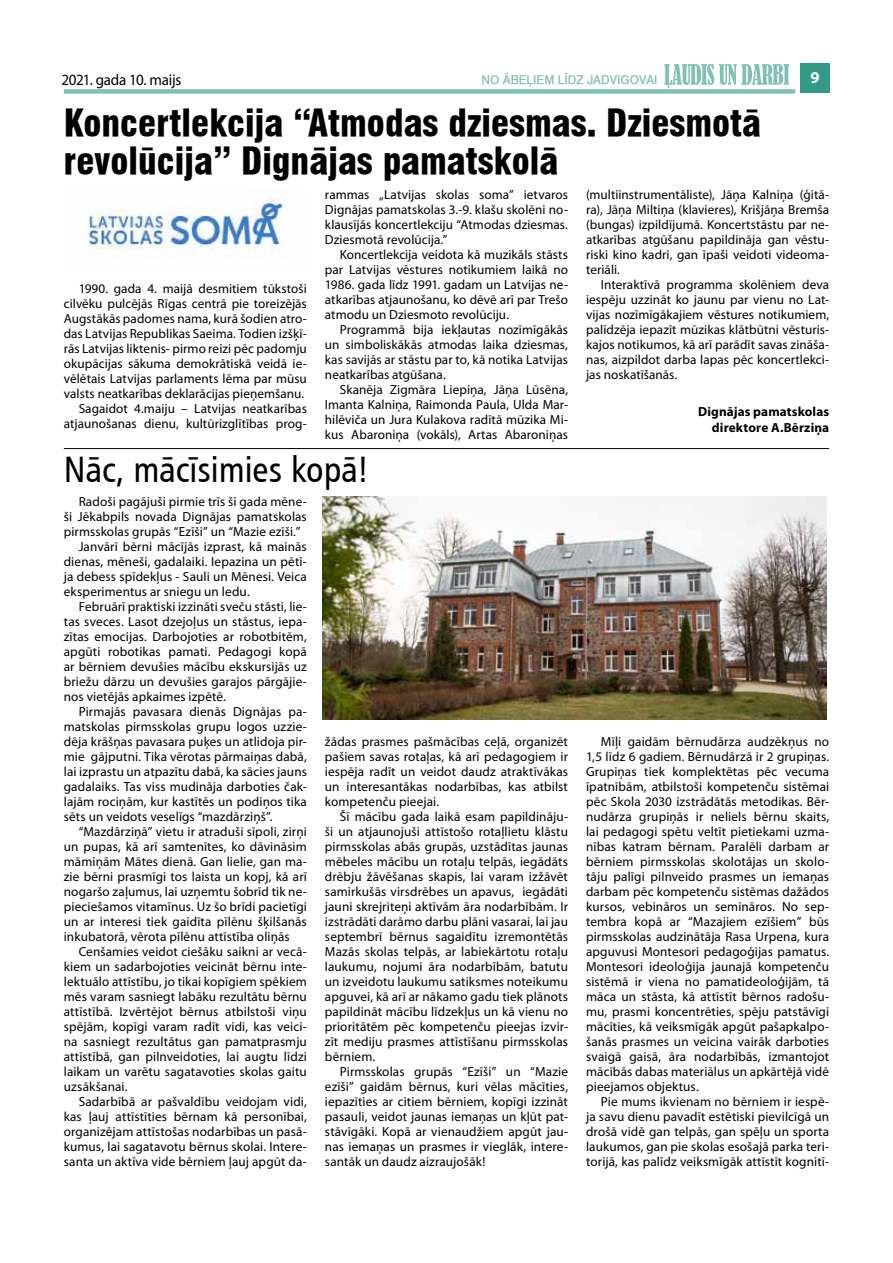
<style>
.page{position:relative;width:893px;height:1263px;background:#fff}
.page>*{position:absolute;margin:0;border:0;box-sizing:border-box;transform-origin:0 0}
.t1{font:900 condensed 36px/37.5px "Swiss 721 TL";color:#000}
.t2{font:36px "Humanist 777 TL Roman Condensed B";color:#000}
.t3{font:700 16.5px "Myriad Pro";color:#fff}
.t4{font:15.75px "Myriad Pro";letter-spacing:-.02em;color:#000;scale:.95 1}
.t5{font:13.2px/15px "Myriad Pro";letter-spacing:.01em;color:#000;text-align:justify}
.t6{font:700 13.2px/15.8px "Myriad Pro";letter-spacing:.01em;color:#000;text-align:right}
.t7{font:500 12px "Swiss 721 TL";color:#80c1b3}
</style>
<div class="page">
<div style="left:64px;top:89px;width:731px;height:5px;background:#80c1b3"></div>
<div style="left:800px;top:64px;width:29px;height:29px;background:#339b85"></div>
<svg style="left:664px;top:64px;width:125px;height:24px"></svg>
<img style="left:83px;top:198px;width:205px;height:60px">
<img style="left:322px;top:497px;width:504px;height:222px">
<hr style="left:64px;top:448px;width:765px;height:1px;background:#000">
<p class="t4" style="left:62px;top:70px;width:127px">2021. gada 10. maijs</p>
<p class="t7" style="left:481px;top:73px;width:178px">NO ĀBEĻIEM LĪDZ JADVIGOVAI</p>
<p class="t3" style="left:810px;top:67px;width:11px">9</p>
<h1 class="t1" style="left:64px;top:104px;width:699px">Koncertlekcija “Atmodas dziesmas. Dziesmotā revolūcija” Dignājas pamatskolā</h1>
<p class="t5" style="left:64px;top:281px;width:245px;text-align:right">1990. gada 4. maijā desmitiem tūkstoši cilvēku pulcējās Rīgas centrā pie toreizējās Augstākās padomes nama, kurā šodien atro&shy;das Latvijas Republikas Saeima. Todien izšķī&shy;rās Latvijas liktenis- pirmo reizi pēc padomju okupācijas sākuma demokrātiskā veidā ie&shy;vēlētais Latvijas parlaments lēma par mūsu valsts neatkarības deklarācijas pieņemšanu.<br>Sagaidot 4.maiju – Latvijas neatkarības atjaunošanas dienu, kultūrizglītības prog-</p>
<p class="t5" style="left:325px;top:187px;width:245px">rammas „Latvijas skolas soma” ietvaros Dignājas pamatskolas 3.-9. klašu skolēni no&shy;klausījās koncertlekciju “Atmodas dziesmas.<br>Dziesmotā revolūcija.”</p>
<p class="t5" style="left:325px;top:247px;width:245px;text-indent:15px">Koncertlekcija veidota kā muzikāls stāsts par Latvijas vēstures notikumiem laikā no 1986. gada līdz 1991. gadam un Latvijas ne&shy;atkarības atjaunošanu, ko dēvē arī par Trešo atmodu un Dziesmoto revolūciju.</p>
<p class="t5" style="left:325px;top:322px;width:245px;text-indent:15px">Programmā bija iekļautas nozīmīgākās un simboliskākās atmodas laika dziesmas, kas savijās ar stāstu par to, kā notika Latvijas neatkarības atgūšana.</p>
<p class="t5" style="left:325px;top:382px;width:245px;text-indent:15px">Skanēja Zigmāra Liepiņa, Jāņa Lūsēna, Imanta Kalniņa, Raimonda Paula, Ulda Mar&shy;hilēviča un Jura Kulakova radītā mūzika Mi&shy;kus Abaroniņa (vokāls), Artas Abaroniņas</p>
<h1 class="t2" style="left:64px;top:447px;width:306px">Nāc, mācīsimies kopā!</h1>
<p class="t5" style="left:79px;top:494px;width:230px">Radoši pagājuši pirmie trīs šī gada mēne-</p>
<p class="t5" style="left:64px;top:509px;width:245px">ši Jēkabpils novada Dignājas pamatskolas</p>
<p class="t5" style="left:64px;top:524px;width:238px">pirmsskolas grupās “Ezīši” un “Mazie ezīši.”</p>
<p class="t5" style="left:79px;top:539px;width:230px">Janvārī bērni mācījās izprast, kā mainās</p>
<p class="t5" style="left:64px;top:554px;width:245px">dienas, mēneši, gadalaiki. Iepazina un pētī-</p>
<p class="t5" style="left:64px;top:569px;width:245px">ja debess spīdekļus - Sauli un Mēnesi. Veica</p>
<p class="t5" style="left:64px;top:584px;width:187px">eksperimentus ar sniegu un ledu.</p>
<p class="t5" style="left:79px;top:599px;width:230px">Februārī praktiski izzināti sveču stāsti, lie-</p>
<p class="t5" style="left:64px;top:614px;width:245px">tas sveces. Lasot dzejoļus un stāstus, iepa-</p>
<p class="t5" style="left:64px;top:629px;width:245px">zītas emocijas. Darbojoties ar robotbitēm,</p>
<p class="t5" style="left:64px;top:644px;width:245px">apgūti robotikas pamati. Pedagogi kopā</p>
<p class="t5" style="left:64px;top:659px;width:245px">ar bērniem devušies mācību ekskursijās uz</p>
<p class="t5" style="left:64px;top:674px;width:245px">briežu dārzu un devušies garajos pārgājie-</p>
<p class="t5" style="left:64px;top:689px;width:164px">nos vietējās apkaimes izpētē.</p>
<p class="t5" style="left:79px;top:704px;width:230px">Pirmajās pavasara dienās Dignājas pa-</p>
<p class="t5" style="left:64px;top:719px;width:245px">matskolas pirmsskolas grupu logos uzzie-</p>
<p class="t5" style="left:64px;top:734px;width:245px">dēja krāšņas pavasara puķes un atlidoja pir-</p>
<p class="t5" style="left:64px;top:749px;width:245px">mie gājputni. Tika vērotas pārmaiņas dabā,</p>
<p class="t5" style="left:64px;top:764px;width:245px">lai izprastu un atpazītu dabā, ka sācies jauns</p>
<p class="t5" style="left:64px;top:779px;width:245px">gadalaiks. Tas viss mudināja darboties čak-</p>
<p class="t5" style="left:64px;top:794px;width:245px">lajām rociņām, kur kastītēs un podiņos tika</p>
<p class="t5" style="left:64px;top:809px;width:210px">sēts un veidots veselīgs “mazdārziņš”.</p>
<p class="t5" style="left:79px;top:824px;width:230px">“Mazdārziņā” vietu ir atraduši sīpoli, zirņi</p>
<p class="t5" style="left:64px;top:839px;width:245px">un pupas, kā arī samtenītes, ko dāvināsim</p>
<p class="t5" style="left:64px;top:854px;width:245px">māmiņām Mātes dienā. Gan lielie, gan ma-</p>
<p class="t5" style="left:64px;top:869px;width:245px">zie bērni prasmīgi tos laista un kopj, kā arī</p>
<p class="t5" style="left:64px;top:884px;width:245px">nogaršo zaļumus, lai uzņemtu šobrīd tik ne-</p>
<p class="t5" style="left:64px;top:899px;width:245px">pieciešamos vitamīnus. Uz šo brīdi pacietīgi</p>
<p class="t5" style="left:64px;top:914px;width:245px">un ar interesi tiek gaidīta pīlēnu šķilšanās</p>
<p class="t5" style="left:64px;top:929px;width:227px">inkubatorā, vērota pīlēnu attīstība oliņās</p>
<p class="t5" style="left:79px;top:944px;width:230px">Cenšamies veidot ciešāku saikni ar vecā-</p>
<p class="t5" style="left:64px;top:959px;width:245px">kiem un sadarbojoties veicināt bērnu inte-</p>
<p class="t5" style="left:64px;top:974px;width:245px">lektuālo attīstību, jo tikai kopīgiem spēkiem</p>
<p class="t5" style="left:64px;top:989px;width:245px">mēs varam sasniegt labāku rezultātu bērnu</p>
<p class="t5" style="left:64px;top:1004px;width:245px">attīstībā. Izvērtējot bērnus atbilstoši viņu</p>
<p class="t5" style="left:64px;top:1019px;width:245px">spējām, kopīgi varam radīt vidi, kas veici-</p>
<p class="t5" style="left:64px;top:1034px;width:245px">na sasniegt rezultātus gan pamatprasmju</p>
<p class="t5" style="left:64px;top:1049px;width:245px">attīstībā, gan pilnveidoties, lai augtu līdzi</p>
<p class="t5" style="left:64px;top:1064px;width:245px">laikam un varētu sagatavoties skolas gaitu</p>
<p class="t5" style="left:64px;top:1079px;width:65px">uzsākšanai.</p>
<p class="t5" style="left:79px;top:1094px;width:230px">Sadarbībā ar pašvaldību veidojam vidi,</p>
<p class="t5" style="left:64px;top:1109px;width:245px">kas ļauj attīstīties bērnam kā personībai,</p>
<p class="t5" style="left:64px;top:1124px;width:245px">organizējam attīstošas nodarbības un pasā-</p>
<p class="t5" style="left:64px;top:1139px;width:245px">kumus, lai sagatavotu bērnus skolai. Intere-</p>
<p class="t5" style="left:64px;top:1154px;width:245px">santa un aktīva vide bērniem ļauj apgūt da-</p>
<p class="t5" style="left:325px;top:734px;width:245px">žādas prasmes pašmācības ceļā, organizēt pašiem savas rotaļas, kā arī pedagogiem ir iespēja radīt un veidot daudz atraktīvākas un interesantākas nodarbības, kas atbilst kompetenču pieejai.</p>
<p class="t5" style="left:325px;top:809px;width:245px;text-indent:15px">Šī mācību gada laikā esam papildināju&shy;ši un atjaunojuši attīstošo rotaļlietu klāstu pirmsskolas abās grupās, uzstādītas jaunas mēbeles mācību un rotaļu telpās, iegādāts drēbju žāvēšanas skapis, lai varam izžāvēt samirkušās virsdrēbes un apavus, iegādāti jauni skrejriteņi aktīvām āra nodarbībām. Ir izstrādāti darāmo darbu plāni vasarai, lai jau septembrī bērnus sagaidītu izremontētās Mazās skolas telpās, ar labiekārtotu rotaļu laukumu, nojumi āra nodarbībām, batutu un izveidotu laukumu satiksmes noteikumu apguvei, kā arī ar nākamo gadu tiek plānots papildināt mācību līdzekļus un kā vienu no prioritātēm pēc kompetenču pieejas izvir&shy;zīt mediju prasmes attīstīšanu pirmsskolas bērniem.</p>
<p class="t5" style="left:325px;top:1064px;width:245px;text-indent:15px">Pirmsskolas grupās “Ezīši” un “Mazie ezīši” gaidām bērnus, kuri vēlas mācīties, iepazīties ar citiem bērniem, kopīgi izzināt pasauli, veidot jaunas iemaņas un kļūt pat&shy;stāvīgāki. Kopā ar vienaudžiem apgūt jau&shy;nas iemaņas un prasmes ir vieglāk, intere&shy;santāk un daudz aizraujošāk!</p>
<p class="t5" style="left:586px;top:187px;width:245px">(multiinstrumentāliste), Jāņa Kalniņa (ģitā&shy;ra), Jāņa Miltiņa (klavieres), Krišjāņa Bremša (bungas) izpildījumā. Koncertstāstu par ne&shy;atkarības atgūšanu papildināja gan vēstu&shy;riski kino kadri, gan īpaši veidoti videoma&shy;teriāli.</p>
<p class="t5" style="left:586px;top:277px;width:245px;text-indent:15px">Interaktīvā programma skolēniem deva iespēju uzzināt ko jaunu par vienu no Lat&shy;vijas nozīmīgākajiem vēstures notikumiem, palīdzēja iepazīt mūzikas klātbūtni vēsturis&shy;kajos notikumos, kā arī parādīt savas zināša&shy;nas, aizpildot darba lapas pēc koncertlekci&shy;jas noskatīšanās.</p>
<p class="t6" style="left:698px;top:403px;width:133px">Dignājas pamatskolas direktore A.Bērziņa</p>
<p class="t5" style="left:586px;top:734px;width:245px;text-indent:15px">Mīļi gaidām bērnudārza audzēkņus no 1,5 līdz 6 gadiem. Bērnudārzā ir 2 grupiņas.<br>Grupiņas tiek komplektētas pēc vecuma īpatnībām, atbilstoši kompetenču sistēmai pēc Skola 2030 izstrādātās metodikas. Bēr&shy;nudārza grupiņās ir neliels bērnu skaits, lai pedagogi spētu veltīt pietiekami uzma&shy;nības katram bērnam. Paralēli darbam ar bērniem pirmsskolas skolotājas un skolo&shy;tāju palīgi pilnveido prasmes un iemaņas darbam pēc kompetenču sistēmas dažādos kursos, vebināros un semināros. No sep&shy;tembra kopā ar “Mazajiem ezīšiem” būs pirmsskolas audzinātāja Rasa Urpena, kura apguvusi Montesori pedagoģijas pamatus.<br>Montesori ideoloģija jaunajā kompetenču sistēmā ir viena no pamatideoloģijām, tā māca un stāsta, kā attīstīt bērnos radošu&shy;mu, prasmi koncentrēties, spēju patstāvīgi mācīties, kā veiksmīgāk apgūt pašapkalpo&shy;šanās prasmes un veicina vairāk darboties svaigā gaisā, āra nodarbībās, izmantojot mācībās dabas materiālus un apkārtējā vidē pieejamos objektus.</p>
<p class="t5" style="left:586px;top:1094px;width:245px;text-indent:15px">Pie mums ikvienam no bērniem ir iespē&shy;ja savu dienu pavadīt estētiski pievilcīgā un drošā vidē gan telpās, gan spēļu un sporta laukumos, gan pie skolas esošajā parka teri&shy;torijā, kas palīdz veiksmīgāk attīstīt kognitī-</p>
</div>
